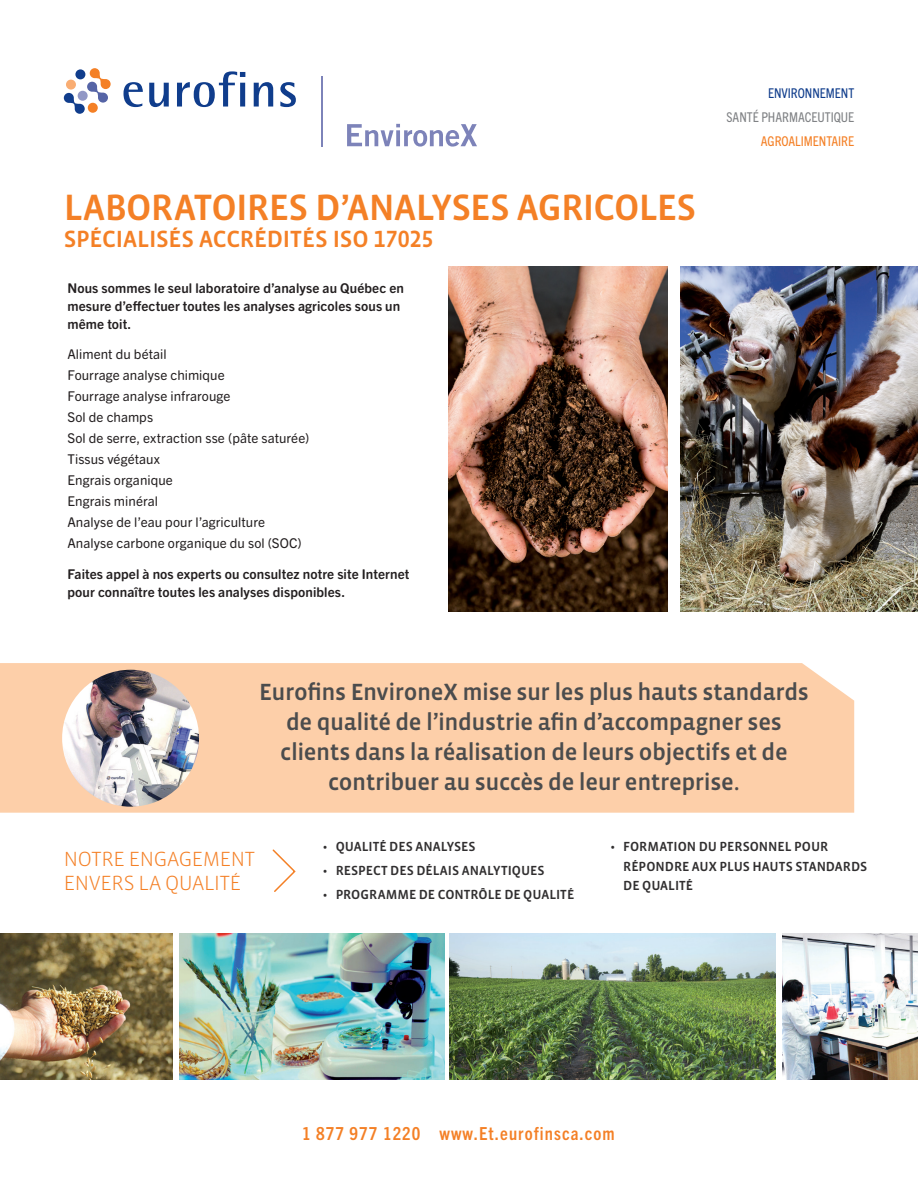
<style>
.page{position:relative;width:918px;height:1188px;background:#fff}
.page>*{position:absolute;margin:0;border:0;box-sizing:border-box;transform-origin:0 0}
.t1{font:500 37.5px "Vista Sans OT";letter-spacing:-.02em;color:#f48026}
.sous_titres{font:500 24px/30px "Vista Sans OT";letter-spacing:-.02em;color:#4b4c4d;text-align:center}
.t2{font:500 24px "Vista Sans OT";letter-spacing:-.01em;color:#f48026}
.t3{font:300 21px/24px "Vista Sans OT";letter-spacing:-.015em;color:#f48026}
.t4{font:700 condensed 18px "Trade Gothic Next LT Pro";letter-spacing:.06em;color:#f48026}
.texte{font:13.5px "Trade Gothic Next SR Pro";letter-spacing:.005em;color:#231f20}
.texte-2{font:700 13.5px/18px "Trade Gothic Next SR Pro";letter-spacing:.01em;color:#231f20}
.texte-3{font:500 13.5px/19.5px "Vista Sans OT";color:#312f30}
.t5{font:condensed 13.5px "Trade Gothic Next LT Pro";color:#808285}
.t6{font:condensed 13.5px "Trade Gothic Next LT Pro";color:#f48026}
.t7{font:condensed 13.5px "Trade Gothic Next LT Pro";color:#103d8c}
</style>
<div class="page">
<div style="left:0;top:663px;width:854px;height:150px;background:#fdcfa9"></div>
<img style="left:782px;top:933px;width:136px;height:147px">
<img style="left:62px;top:670px;width:137px;height:137px;border-radius:68px">
<svg style="left:272px;top:849px;width:24px;height:43px"></svg>
<img style="left:680px;top:267px;width:238px;height:345px">
<svg style="left:64px;top:68px;width:47px;height:46px"></svg>
<div style="left:88px;top:103px;width:10px;height:10px;background:#f48026;border-radius:50%"></div>
<div style="left:66px;top:80px;width:10px;height:10px;background:#f9ad73;border-radius:50%"></div>
<div style="left:75px;top:69px;width:10px;height:10px;background:#103d8c;border-radius:50%"></div>
<svg style="left:124px;top:82px;width:19px;height:25px"></svg>
<svg style="left:149px;top:83px;width:20px;height:24px"></svg>
<svg style="left:177px;top:71px;width:68px;height:36px"></svg>
<svg style="left:254px;top:82px;width:19px;height:25px"></svg>
<svg style="left:280px;top:82px;width:16px;height:25px"></svg>
<svg style="left:347px;top:124px;width:130px;height:23px"></svg>
<hr style="left:322px;top:77px;width:1px;height:70px;background:#7d83b9">
<img style="left:0;top:933px;width:172px;height:147px">
<img style="left:449px;top:933px;width:327px;height:147px">
<img style="left:179px;top:933px;width:265px;height:147px">
<img style="left:448px;top:267px;width:220px;height:345px">
<p class="t1" style="left:64px;top:188px;width:634px">LABORATOIRES D’ANALYSES AGRICOLES</p>
<p class="t2" style="left:64px;top:226px;width:371px">SPÉCIALISÉS ACCRÉDITÉS ISO 17025</p>
<p class="texte-2" style="left:67px;top:278px;width:338px">Nous sommes le seul laboratoire d’analyse au Québec en mesure d’effectuer toutes les analyses agricoles sous un même toit.</p>
<p class="texte" style="left:67px;top:345px;width:101px">Aliment du bétail</p>
<p class="texte" style="left:67px;top:366px;width:159px">Fourrage analyse chimique</p>
<p class="texte" style="left:67px;top:387px;width:165px">Fourrage analyse infrarouge</p>
<p class="texte" style="left:67px;top:408px;width:87px">Sol de champs</p>
<p class="texte" style="left:67px;top:429px;width:244px">Sol de serre, extraction sse (pâte saturée)</p>
<p class="texte" style="left:67px;top:450px;width:94px">Tissus végétaux</p>
<p class="texte" style="left:67px;top:471px;width:107px">Engrais organique</p>
<p class="texte" style="left:67px;top:492px;width:92px">Engrais minéral</p>
<p class="texte" style="left:67px;top:513px;width:199px">Analyse de l’eau pour l’agriculture</p>
<p class="texte" style="left:67px;top:534px;width:236px">Analyse carbone organique du sol (SOC)</p>
<p class="texte-2" style="left:67px;top:564px;width:344px">Faites appel à nos experts ou consultez notre site Internet pour connaître toutes les analyses disponibles.</p>
<p class="t7" style="left:768px;top:83px;width:88px">ENVIRONNEMENT</p>
<p class="t5" style="left:727px;top:107px;width:129px">SANTÉ PHARMACEUTIQUE</p>
<p class="t6" style="left:761px;top:131px;width:95px">AGROALIMENTAIRE</p>
<p class="sous_titres" style="left:259px;top:678px;width:551px">Eurofins EnvironeX mise sur les plus hauts standards de qualité de l’industrie afin d’accompagner ses clients dans la réalisation de leurs objectifs et de contribuer au succès de leur entreprise.</p>
<p class="t3" style="left:64px;top:848px;width:193px">NOTRE ENGAGEMENT<br>ENVERS LA QUALITÉ</p>
<p class="texte-3" style="left:323px;top:837px;width:154px">• QUALITÉ DES ANALYSES</p>
<p class="texte-3" style="left:323px;top:861px;width:223px">• RESPECT DES DÉLAIS ANALYTIQUES</p>
<p class="texte-3" style="left:323px;top:885px;width:253px">• PROGRAMME DE CONTRÔLE DE QUALITÉ</p>
<p class="texte-3" style="left:623px;top:837px;width:246px;text-indent:-13px">• FORMATION DU PERSONNEL POUR<br>RÉPONDRE AUX PLUS HAUTS STANDARDS<br>DE QUALITÉ</p>
<p class="t4" style="left:302px;top:1121px;width:314px">1 877 977 1220 www.Et.eurofinsca.com</p>
</div>
